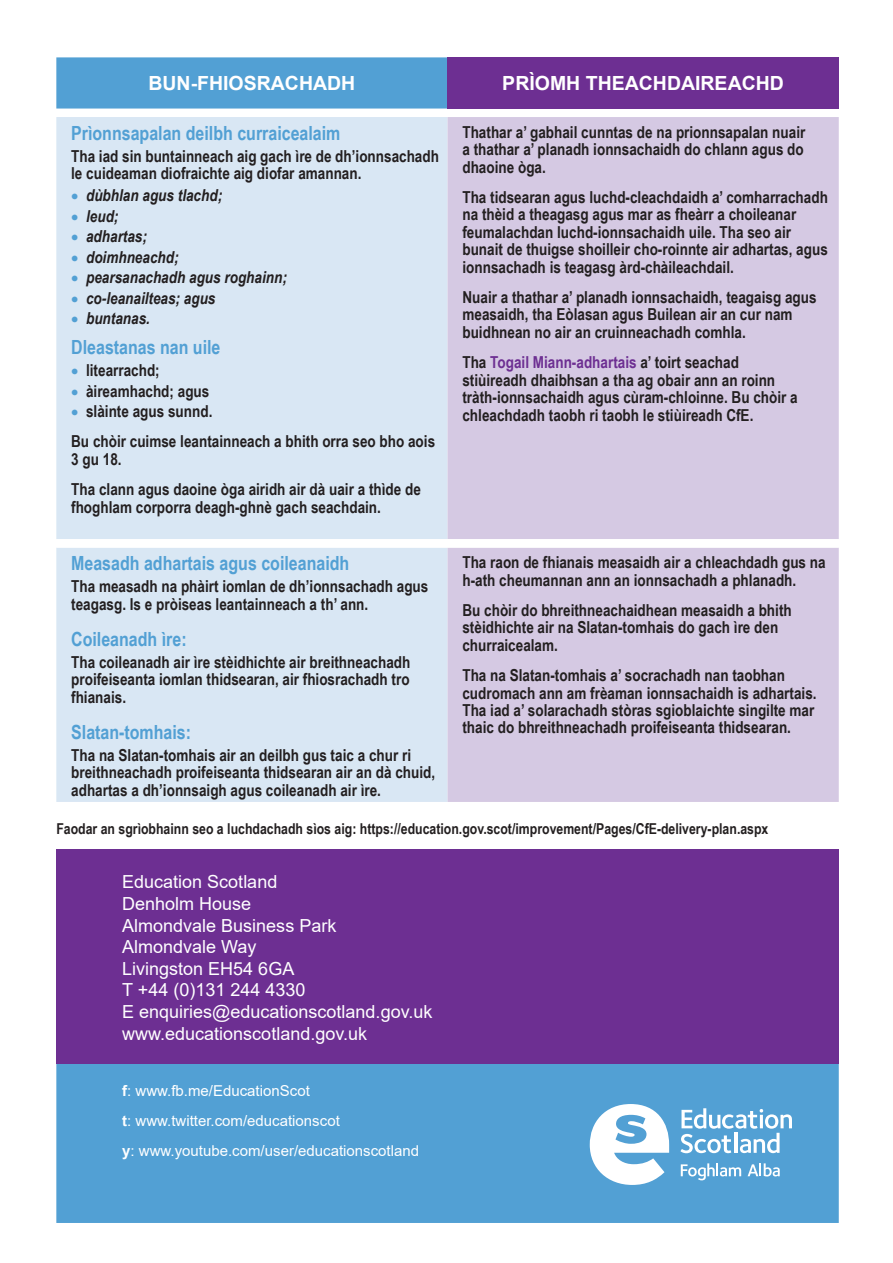
<style>
.page{position:relative;width:893px;height:1263px;background:#fff}
.page>*{position:absolute;margin:0;border:0;box-sizing:border-box;transform-origin:0 0}
.Table_sub_heading{font:700 19.5px "Arial Narrow";color:#52a0d4}
.Table_bullets{font:700 19.5px "Arial Narrow";color:#52a0d4}
.White_Heading{font:700 19.5px "Arial";color:#fff}
.Table_bullets-2{font:18px "Arial";color:#fff}
.Table_bullets-3{font:700 16.5px/17.5px "Arial Narrow";color:#231f20}
.Table_bullets-4{font:italic 700 16.5px "Arial Narrow";color:#231f20}
.Table_bullets-5{font:700 15px "Arial Narrow";color:#231f20}
.Table_bullets-6{font:15px "Arial";color:#fff}
.s1{color:#52a0d4}
.s2{color:#6d2f92}
.s3{font-weight:700}
</style>
<div class="page">
<div style="left:56px;top:57px;width:783px;height:1166px;background:#52a0d4"></div>
<div style="left:448px;top:57px;width:391px;height:52px;background:#6d2f92"></div>
<div style="left:56px;top:117px;width:392px;height:422px;background:#d9e7f4"></div>
<div style="left:448px;top:117px;width:391px;height:422px;background:#d5c9e3"></div>
<svg style="left:56px;top:539px;width:783px;height:310px"></svg>
<div style="left:56px;top:849px;width:783px;height:214px;background:#6d2f92"></div>
<svg style="left:590px;top:1104px;width:79px;height:81px"></svg>
<svg style="left:680px;top:1108px;width:112px;height:45px"></svg>
<svg style="left:681px;top:1163px;width:60px;height:17px"></svg>
<svg style="left:748px;top:1163px;width:32px;height:13px"></svg>
<p class="White_Heading" style="left:148px;top:69px;width:208px">BUN-FHIOSRACHADH</p>
<p class="White_Heading" style="left:502px;top:69px;width:283px">PRÌOMH THEACHDAIREACHD</p>
<p class="Table_bullets" style="left:71px;top:118px;width:271px">Prìonnsapalan deilbh curraicealaim</p>
<p class="Table_bullets-3" style="left:71px;top:146px;width:369px">Tha iad sin buntainneach aig gach ìre de dh’ionnsachadh le cuideaman diofraichte aig diofar amannan.</p>
<p class="Table_bullets-4" style="left:71px;top:183px;width:152px"><span class="s1">•</span> dùbhlan agus tlachd;</p>
<p class="Table_bullets-4" style="left:71px;top:203px;width:49px"><span class="s1">•</span> leud;</p>
<p class="Table_bullets-4" style="left:71px;top:224px;width:77px"><span class="s1">•</span> adhartas;</p>
<p class="Table_bullets-4" style="left:71px;top:244px;width:109px"><span class="s1">•</span> doimhneachd;</p>
<p class="Table_bullets-4" style="left:71px;top:265px;width:217px"><span class="s1">•</span> pearsanachadh agus roghainn;</p>
<p class="Table_bullets-4" style="left:71px;top:285px;width:146px"><span class="s1">•</span> co-leanailteas; agus</p>
<p class="Table_bullets-4" style="left:71px;top:306px;width:80px"><span class="s1">•</span> buntanas.</p>
<p class="Table_bullets" style="left:71px;top:333px;width:151px">Dleastanas nan uile</p>
<p class="Table_bullets-3" style="left:71px;top:361px;width:90px"><span class="s1">•</span> litearrachd;</p>
<p class="Table_bullets-3" style="left:71px;top:381px;width:140px"><span class="s1">•</span> àireamhachd; agus</p>
<p class="Table_bullets-3" style="left:71px;top:402px;width:143px"><span class="s1">•</span> slàinte agus sunnd.</p>
<p class="Table_bullets-3" style="left:71px;top:432px;width:365px">Bu chòir cuimse leantainneach a bhith orra seo bho aois<br>3 gu 18.</p>
<p class="Table_bullets-3" style="left:71px;top:480px;width:351px">Tha clann agus daoine òga airidh air dà uair a thìde de fhoghlam corporra deagh-ghnè gach seachdain.</p>
<p class="Table_bullets-3" style="left:462px;top:122px;width:344px;text-align:justify">Thathar a’ gabhail cunntas de na prionnsapalan nuair a thathar a’ planadh ionnsachaidh do chlann agus do dhaoine òga.</p>
<p class="Table_bullets-3" style="left:462px;top:187px;width:367px">Tha tidsearan agus luchd-cleachdaidh a’ comharrachadh na thèid a theagasg agus mar as fheàrr a choileanar feumalachdan luchd-ionnsachaidh uile. Tha seo air bunait de thuigse shoilleir cho-roinnte air adhartas, agus ionnsachadh is teagasg àrd-chàileachdail.</p>
<p class="Table_bullets-3" style="left:462px;top:287px;width:356px">Nuair a thathar a’ planadh ionnsachaidh, teagaisg agus measaidh, tha Eòlasan agus Builean air an cur nam buidhnean no air an cruinneachadh comhla.</p>
<p class="Table_bullets-3" style="left:462px;top:353px;width:337px">Tha <span class="s2">Togail Miann-adhartais</span> a’ toirt seachad stiùireadh dhaibhsan a tha ag obair ann an roinn tràth-ionnsachaidh agus cùram-chloinne. Bu chòir a chleachdadh taobh ri taobh le stiùireadh CfE.</p>
<p class="Table_sub_heading" style="left:71px;top:549px;width:280px">Measadh adhartais agus coileanaidh</p>
<p class="Table_bullets-3" style="left:71px;top:577px;width:359px">Tha measadh na phàirt iomlan de dh’ionnsachadh agus teagasg. Is e pròiseas leantainneach a th’ ann.</p>
<p class="Table_sub_heading" style="left:71px;top:624px;width:117px">Coileanadh ìre:</p>
<p class="Table_bullets-3" style="left:71px;top:653px;width:341px;text-align:justify">Tha coileanadh air ìre stèidhichte air breithneachadh proifeiseanta iomlan thidsearan, air fhiosrachadh tro fhianais.</p>
<p class="Table_sub_heading" style="left:71px;top:717px;width:121px">Slatan-tomhais:</p>
<p class="Table_bullets-3" style="left:71px;top:746px;width:365px">Tha na Slatan-tomhais air an deilbh gus taic a chur ri breithneachadh proifeiseanta thidsearan air an dà chuid, adhartas a dh’ionnsaigh agus coileanadh air ìre.</p>
<p class="Table_bullets-3" style="left:462px;top:553px;width:365px">Tha raon de fhianais measaidh air a chleachdadh gus na h-ath cheumannan ann an ionnsachadh a phlanadh.</p>
<p class="Table_bullets-3" style="left:462px;top:600px;width:331px">Bu chòir do bhreithneachaidhean measaidh a bhith stèidhichte air na Slatan-tomhais do gach ìre den churraicealam.</p>
<p class="Table_bullets-3" style="left:462px;top:666px;width:356px">Tha na Slatan-tomhais a’ socrachadh nan taobhan cudromach ann am frèaman ionnsachaidh is adhartais.<br>Tha iad a’ solarachadh stòras sgioblaichte singilte mar thaic do bhreithneachadh proifeiseanta thidsearan.</p>
<p class="Table_bullets-5" style="left:56px;top:817px;width:714px">Faodar an sgrìobhainn seo a luchdachadh sìos aig: https://education.gov.scot/improvement/Pages/CfE-delivery-plan.aspx</p>
<p class="Table_bullets-2" style="left:122px;top:869px;width:157px">Education Scotland</p>
<p class="Table_bullets-2" style="left:122px;top:891px;width:131px">Denholm House</p>
<p class="Table_bullets-2" style="left:122px;top:913px;width:216px">Almondvale Business Park</p>
<p class="Table_bullets-2" style="left:122px;top:934px;width:136px">Almondvale Way</p>
<p class="Table_bullets-2" style="left:122px;top:956px;width:174px">Livingston EH54 6GA</p>
<p class="Table_bullets-2" style="left:122px;top:977px;width:185px">T +44 (0)131 244 4330</p>
<p class="Table_bullets-2" style="left:122px;top:999px;width:312px">E enquiries@educationscotland.gov.uk</p>
<p class="Table_bullets-2" style="left:122px;top:1021px;width:246px">www.educationscotland.gov.uk</p>
<p class="Table_bullets-6" style="left:122px;top:1080px;width:189px"><span class="s3">f</span>: www.fb.me/EducationScot</p>
<p class="Table_bullets-6" style="left:122px;top:1110px;width:219px"><span class="s3">t</span>: www.twitter.com/educationscot</p>
<p class="Table_bullets-6" style="left:122px;top:1140px;width:298px"><span class="s3">y</span>: www.youtube.com/user/educationscotland</p>
</div>
